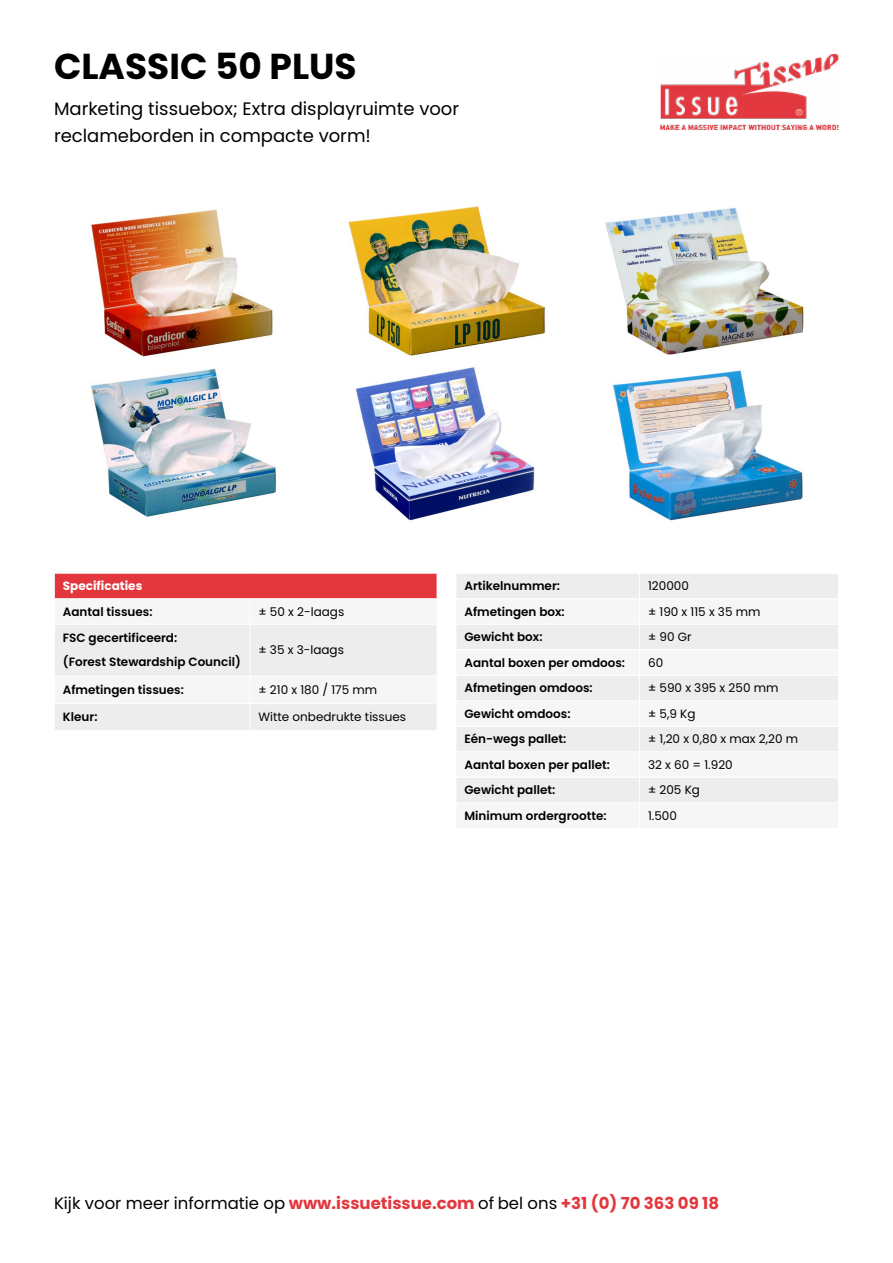
<style>
.page{position:relative;width:893px;height:1263px;background:#fff}
.page>*{position:absolute;margin:0;border:0;box-sizing:border-box;transform-origin:0 0}
.t1{font:700 36px "Poppins";color:#000}
.t2{font:18px/27px "Poppins";color:#000}
.t3{font:700 16.5px "Poppins";color:#e3373e}
.t4{font:600 12px/24px "Poppins";color:#000}
.t5{font:12px "Poppins";color:#000}
.t6{font:700 12px "Poppins";color:#fff}
.s1{font-weight:400;color:#000}
</style>
<div class="page">
<svg style="left:54px;top:574px;width:383px;height:156px"></svg>
<div style="left:456px;top:574px;width:382px;height:24px;background:#ededed"></div>
<svg style="left:456px;top:625px;width:382px;height:177px;fill:#ededed"></svg>
<hr style="left:455px;top:649px;width:184px;height:1px;background:#fff">
<hr style="left:639px;top:649px;width:200px;height:1px;background:#fff">
<hr style="left:455px;top:675px;width:184px;height:1px;background:#fff">
<hr style="left:639px;top:675px;width:200px;height:1px;background:#fff">
<hr style="left:455px;top:700px;width:184px;height:1px;background:#fff">
<hr style="left:639px;top:700px;width:200px;height:1px;background:#fff">
<hr style="left:455px;top:726px;width:184px;height:1px;background:#fff">
<hr style="left:639px;top:726px;width:200px;height:1px;background:#fff">
<hr style="left:455px;top:751px;width:184px;height:1px;background:#fff">
<hr style="left:639px;top:751px;width:200px;height:1px;background:#fff">
<hr style="left:455px;top:777px;width:184px;height:1px;background:#fff">
<hr style="left:639px;top:777px;width:200px;height:1px;background:#fff">
<svg style="left:639px;top:574px;width:1px;height:228px"></svg>
<img style="left:91px;top:209px;width:182px;height:148px">
<img style="left:348px;top:206px;width:198px;height:150px">
<img style="left:605px;top:207px;width:199px;height:148px">
<img style="left:91px;top:368px;width:185px;height:149px">
<img style="left:355px;top:367px;width:180px;height:154px">
<img style="left:612px;top:370px;width:191px;height:151px">
<img style="left:659px;top:53px;width:180px;height:78px">
<h1 class="t1" style="left:54px;top:46px;width:304px">CLASSIC 50 PLUS</h1>
<h2 class="t2" style="left:54px;top:95px;width:407px">Marketing tissuebox; Extra displayruimte voor reclameborden in compacte vorm!</h2>
<p class="t6" style="left:63px;top:579px;width:81px">Specificaties</p>
<p class="t4" style="left:63px;top:599px;width:91px">Aantal tissues:</p>
<p class="t5" style="left:259px;top:604px;width:87px">± 50 x 2-laags</p>
<p class="t4" style="left:63px;top:626px;width:180px">FSC gecertificeerd:<br>(Forest Stewardship Council)</p>
<p class="t5" style="left:259px;top:643px;width:87px">± 35 x 3-laags</p>
<p class="t4" style="left:63px;top:678px;width:123px">Afmetingen tissues:</p>
<p class="t5" style="left:259px;top:683px;width:120px">± 210 x 180 / 175 mm</p>
<p class="t4" style="left:63px;top:705px;width:36px">Kleur:</p>
<p class="t5" style="left:259px;top:710px;width:149px">Witte onbedrukte tissues</p>
<p class="t4" style="left:464px;top:574px;width:97px">Artikelnummer:</p>
<p class="t5" style="left:648px;top:579px;width:42px">120000</p>
<p class="t4" style="left:464px;top:599px;width:102px">Afmetingen box:</p>
<p class="t5" style="left:648px;top:604px;width:114px">± 190 x 115 x 35 mm</p>
<p class="t4" style="left:464px;top:625px;width:80px">Gewicht box:</p>
<p class="t5" style="left:648px;top:630px;width:45px">± 90 Gr</p>
<p class="t4" style="left:464px;top:650px;width:162px">Aantal boxen per omdoos:</p>
<p class="t5" style="left:648px;top:655px;width:17px">60</p>
<p class="t4" style="left:464px;top:676px;width:130px">Afmetingen omdoos:</p>
<p class="t5" style="left:648px;top:681px;width:132px">± 590 x 395 x 250 mm</p>
<p class="t4" style="left:464px;top:701px;width:108px">Gewicht omdoos:</p>
<p class="t5" style="left:648px;top:706px;width:49px">± 5,9 Kg</p>
<p class="t4" style="left:464px;top:727px;width:103px">Eén-wegs pallet:</p>
<p class="t5" style="left:648px;top:732px;width:152px">± 1,20 x 0,80 x max 2,20 m</p>
<p class="t4" style="left:464px;top:752px;width:147px">Aantal boxen per pallet:</p>
<p class="t5" style="left:648px;top:757px;width:86px">32 x 60 = 1.920</p>
<p class="t4" style="left:464px;top:778px;width:92px">Gewicht pallet:</p>
<p class="t5" style="left:648px;top:783px;width:53px">± 205 Kg</p>
<p class="t4" style="left:464px;top:803px;width:144px">Minimum ordergrootte:</p>
<p class="t5" style="left:648px;top:808px;width:30px">1.500</p>
<h3 class="t3" style="left:54px;top:1193px;width:667px"><span class="s1">Kijk voor meer informatie op</span> www.issuetissue.com <span class="s1">of bel ons</span> +31 (0) 70 363 09 18</h3>
</div>
